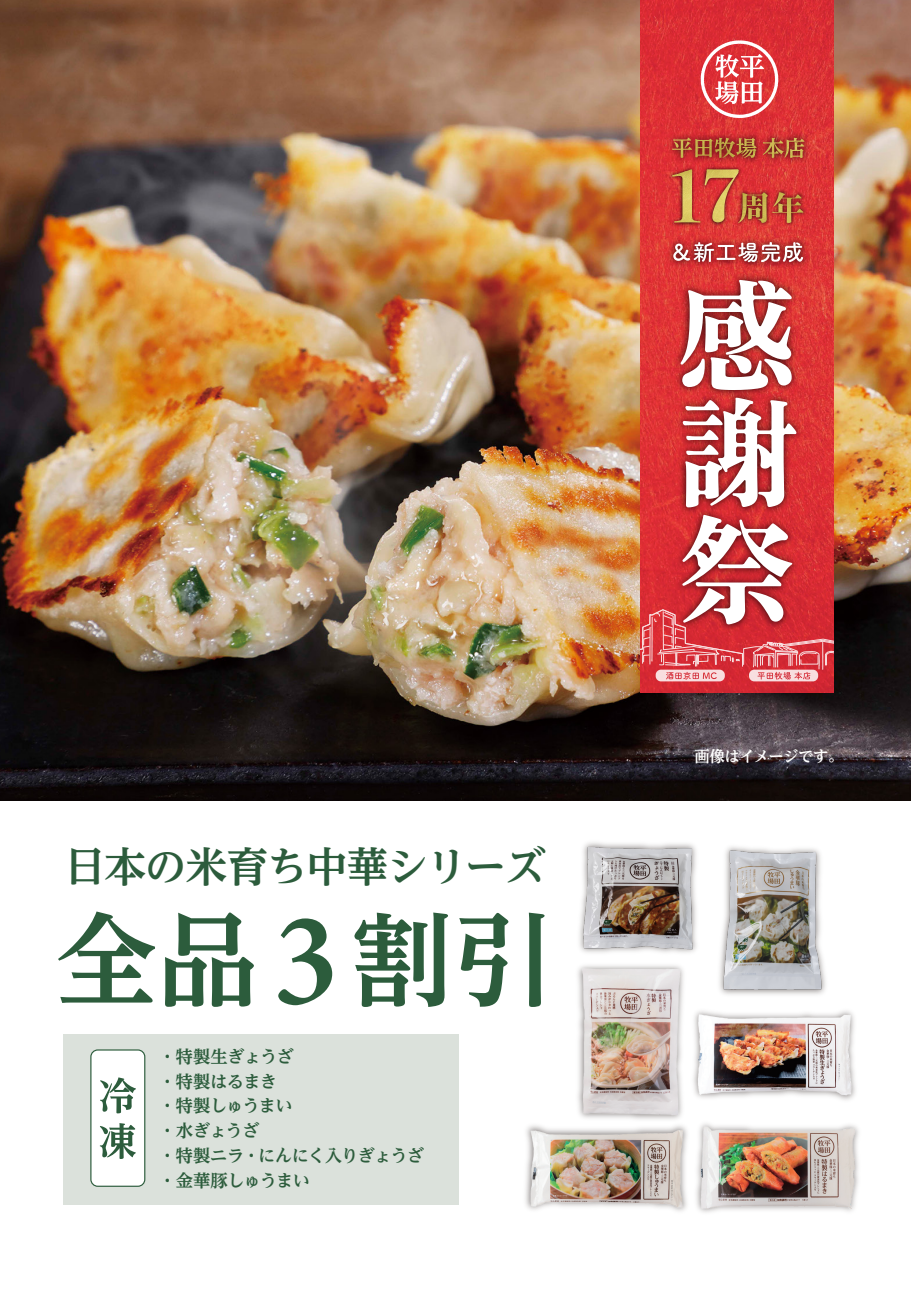
<style>
.page{position:relative;width:911px;height:1290px;background:#fff}
.page>*{position:absolute;margin:0;border:0;box-sizing:border-box;transform-origin:0 0}
.t1{font:101.12px "BIZ UD Reimin Bold";color:#2c5c3c}
.t2{font:41.38px "BIZ UD Reimin Bold";letter-spacing:-.03em;color:#2c5c3c}
.t3{font:17.25px/24.9px "BIZ UD Reimin Bold";letter-spacing:-.04em;color:#2c5c3c}
.t4{font:15.38px "BIZ UD Reimin Bold";letter-spacing:-.03em;color:#fff}
.s1{font-family:"Minion Pro";font-weight:600;font-size:134.12px}
</style>
<div class="page">
<img style="left:0;top:0;width:911px;height:801px">
<div style="left:63px;top:1034px;width:396px;height:171px;background:#dbe1db"></div>
<img style="left:525px;top:1125px;width:163px;height:86px">
<img style="left:579px;top:842px;width:118px;height:111px">
<img style="left:696px;top:1123px;width:163px;height:90px">
<img style="left:577px;top:965px;width:107px;height:155px">
<img style="left:693px;top:1012px;width:163px;height:88px">
<img style="left:698px;top:846px;width:152px;height:166px">
<div style="left:91px;top:1050px;width:54px;height:136px;background:#fff;border-radius:7px"></div>
<div style="left:90px;top:1049px;width:55px;height:138px;border:1px solid #2c5c3c;border-radius:7px"></div>
<svg style="left:100px;top:1077px;width:36px;height:36px"></svg>
<svg style="left:100px;top:1123px;width:36px;height:36px"></svg>
<img style="left:640px;top:0;width:193px;height:692px">
<img style="left:670px;top:271px;width:137px;height:244px">
<svg style="left:680px;top:280px;width:112px;height:110px"></svg>
<svg style="left:682px;top:398px;width:114px;height:109px"></svg>
<svg style="left:700px;top:40px;width:78px;height:78px"></svg>
<img style="left:663px;top:129px;width:150px;height:38px">
<svg style="left:672px;top:138px;width:84px;height:20px;background:#ad5733"></svg>
<svg style="left:763px;top:138px;width:41px;height:20px"></svg>
<img style="left:732px;top:186px;width:77px;height:43px">
<img style="left:667px;top:164px;width:76px;height:64px">
<svg style="left:672px;top:169px;width:131px;height:54px;background:#ce563c"></svg>
<img style="left:664px;top:233px;width:148px;height:38px">
<svg style="left:673px;top:242px;width:130px;height:20px"></svg>
<svg style="left:640px;top:515px;width:193px;height:166px;background:#d8595f"></svg>
<h2 class="t2" style="left:64px;top:846px;width:483px">日本の米育ち中華シリーズ</h2>
<h1 class="t1" style="left:56px;top:909px;width:500px">全品<span class="s1">3</span>割引</h1>
<p class="t3" style="left:159px;top:1044px;width:267px">・特製生ぎょうざ<br>・特製はるまき<br>・特製しゅうまい<br>・水ぎょうざ<br>・特製ニラ・にんにく入りぎょうざ・金華豚しゅうまい</p>
<p class="t4" style="left:694px;top:749px;width:150px">画像はイメージです。</p>
</div>
